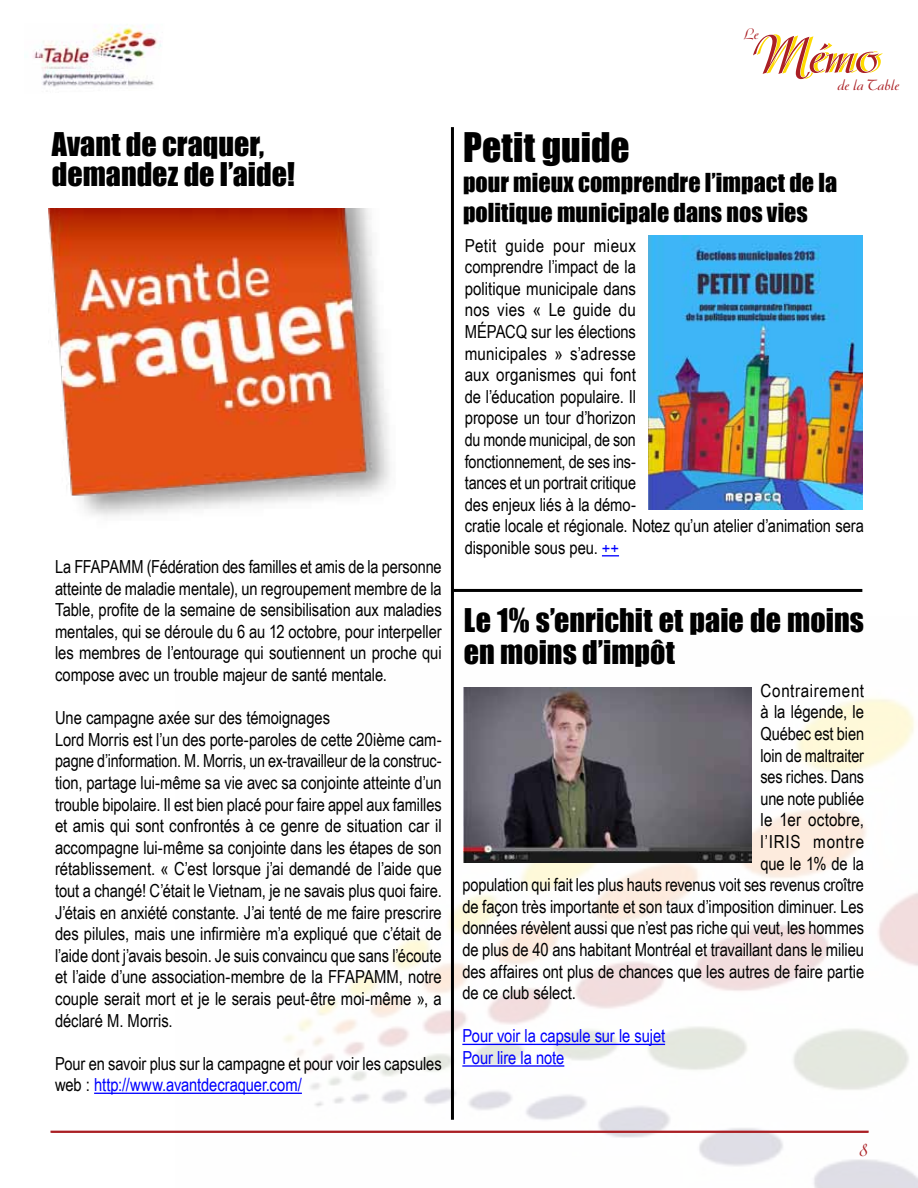
<style>
.page{position:relative;width:918px;height:1188px;background:#fff}
.page>*{position:absolute;margin:0;border:0;box-sizing:border-box;transform-origin:0 0}
.t1{font:52.5px "Arkona";color:#feda00}
.t2{font:37.5px "Impact";letter-spacing:.005em;color:#000}
.t3{font:30px/31.5px "Impact";color:#000}
.t4{font:24px/30px "Impact";color:#000}
.t5{font:18px/21.6px "Arial Narrow";letter-spacing:-.005em;color:#000}
.t6{font:18px/21.6px "Arial Narrow";letter-spacing:-.005em;color:#00f}
.t7{font:18px "Arial Narrow";letter-spacing:.035em;color:#000}
.t8{font:18px "Arial Narrow";letter-spacing:.04em;color:#000}
.t9{font:17.1px "Arkona";color:#aa1f24}
.t10{font:15px "Arkona";color:#aa1f24}
.s1{color:#00f}
</style>
<div class="page">
<img style="left:32px;top:25px;width:130px;height:62px">
<img style="left:176px;top:617px;width:742px;height:571px">
<div style="left:50px;top:1131px;width:819px;height:2px;border:2px solid #aa1f24"></div>
<hr style="left:94px;top:1093px;width:208px;height:1px;background:#00f">
<hr style="left:462px;top:1044px;width:203px;height:1px;background:#00f">
<hr style="left:462px;top:1065px;width:102px;height:2px;background:#00f">
<svg style="left:602px;top:555px;width:17px;height:1px"></svg>
<hr style="left:451px;top:127px;width:3px;height:993px;background:#000">
<hr style="left:454px;top:589px;width:408px;height:3px;background:#000">
<img style="left:48px;top:208px;width:342px;height:309px">
<img style="left:648px;top:235px;width:214px;height:275px">
<img style="left:464px;top:688px;width:288px;height:175px">
<h3 class="t3" style="left:52px;top:129px;width:245px;line-height:30px">Avant de craquer, demandez de l’aide!</h3>
<p class="t5" style="left:55px;top:555px;width:388px;text-align:justify">La FFAPAMM (Fédération des familles et amis de la personne atteinte de maladie mentale), un regroupement membre de la Table, profite de la semaine de sensibilisation aux maladies mentales, qui se déroule du 6 au 12 octobre, pour interpeller les membres de l’entourage qui soutiennent un proche qui compose avec un trouble majeur de santé mentale.</p>
<p class="t5" style="left:55px;top:706px;width:388px">Une campagne axée sur des témoignages<br>Lord Morris est l’un des porte-paroles de cette 20ième cam&shy;pagne d’information. M. Morris, un ex-travailleur de la construc&shy;tion, partage lui-même sa vie avec sa conjointe atteinte d’un trouble bipolaire. Il est bien placé pour faire appel aux familles et amis qui sont confrontés à ce genre de situation car il accompagne lui-même sa conjointe dans les étapes de son rétablissement. « C’est lorsque j’ai demandé de l’aide que tout a changé! C’était le Vietnam, je ne savais plus quoi faire.<br>J’étais en anxiété constante. J’ai tenté de me faire prescrire des pilules, mais une infirmière m’a expliqué que c’était de l’aide dont j’avais besoin. Je suis convaincu que sans l’écoute et l’aide d’une association-membre de la FFAPAMM, notre couple serait mort et je le serais peut-être moi-même », a déclaré M. Morris.</p>
<p class="t5" style="left:55px;top:1052px;width:388px">Pour en savoir plus sur la campagne et pour voir les capsules web : <span class="s1">http://www.avantdecraquer.com/</span></p>
<p class="t10" style="left:744px;top:25px;width:16px">Le</p>
<h1 class="t1" style="left:756px;top:24px;width:128px">Mémo</h1>
<p class="t10" style="left:837px;top:76px;width:63px">de la Table</p>
<h2 class="t2" style="left:463px;top:118px;width:168px">Petit guide</h2>
<h3 class="t4" style="left:463px;top:167px;width:376px">pour mieux comprendre l’impact de la politique municipale dans nos vies</h3>
<p class="t5" style="left:465px;top:234px;width:401px">Petit guide pour mieux<br>comprendre l’impact de la<br>politique municipale dans<br>nos vies « Le guide du<br>MÉPACQ sur les élections<br>municipales » s’adresse<br>aux organismes qui font<br>de l’éducation populaire. Il<br>propose un tour d’horizon<br>du monde municipal, de son<br>fonctionnement, de ses ins-<br>tances et un portrait critique<br>des enjeux liés à la démo-<br>cratie locale et régionale. Notez qu’un atelier d’animation sera disponible sous peu. <span class="s1">++</span></p>
<h3 class="t3" style="left:464px;top:604px;width:401px">Le 1% s’enrichit et paie de moins en moins d’impôt</h3>
<p class="t7" style="left:760px;top:677px;width:105px">Contrairement</p>
<p class="t5" style="left:760px;top:701px;width:105px">à la légende, le</p>
<p class="t5" style="left:760px;top:722px;width:105px">Québec est bien</p>
<p class="t5" style="left:760px;top:744px;width:105px">loin de maltraiter</p>
<p class="t5" style="left:760px;top:765px;width:105px">ses riches. Dans</p>
<p class="t5" style="left:760px;top:787px;width:105px">une note publiée</p>
<p class="t5" style="left:760px;top:809px;width:105px">le 1er octobre,</p>
<p class="t8" style="left:760px;top:829px;width:105px">l’IRIS montre</p>
<p class="t5" style="left:760px;top:852px;width:105px">que le 1% de la</p>
<p class="t5" style="left:462px;top:873px;width:403px">population qui fait les plus hauts revenus voit ses revenus croître</p>
<p class="t5" style="left:462px;top:895px;width:403px">de façon très importante et son taux d’imposition diminuer. Les</p>
<p class="t5" style="left:462px;top:917px;width:403px">données révèlent aussi que n’est pas riche qui veut, les hommes</p>
<p class="t5" style="left:462px;top:938px;width:403px">de plus de 40 ans habitant Montréal et travaillant dans le milieu</p>
<p class="t5" style="left:462px;top:960px;width:403px">des affaires ont plus de chances que les autres de faire partie</p>
<p class="t5" style="left:462px;top:981px;width:115px">de ce club sélect.</p>
<p class="t6" style="left:462px;top:1025px;width:204px">Pour voir la capsule sur le sujet<br>Pour lire la note</p>
<p class="t9" style="left:859px;top:1140px;width:10px">8</p>
</div>
